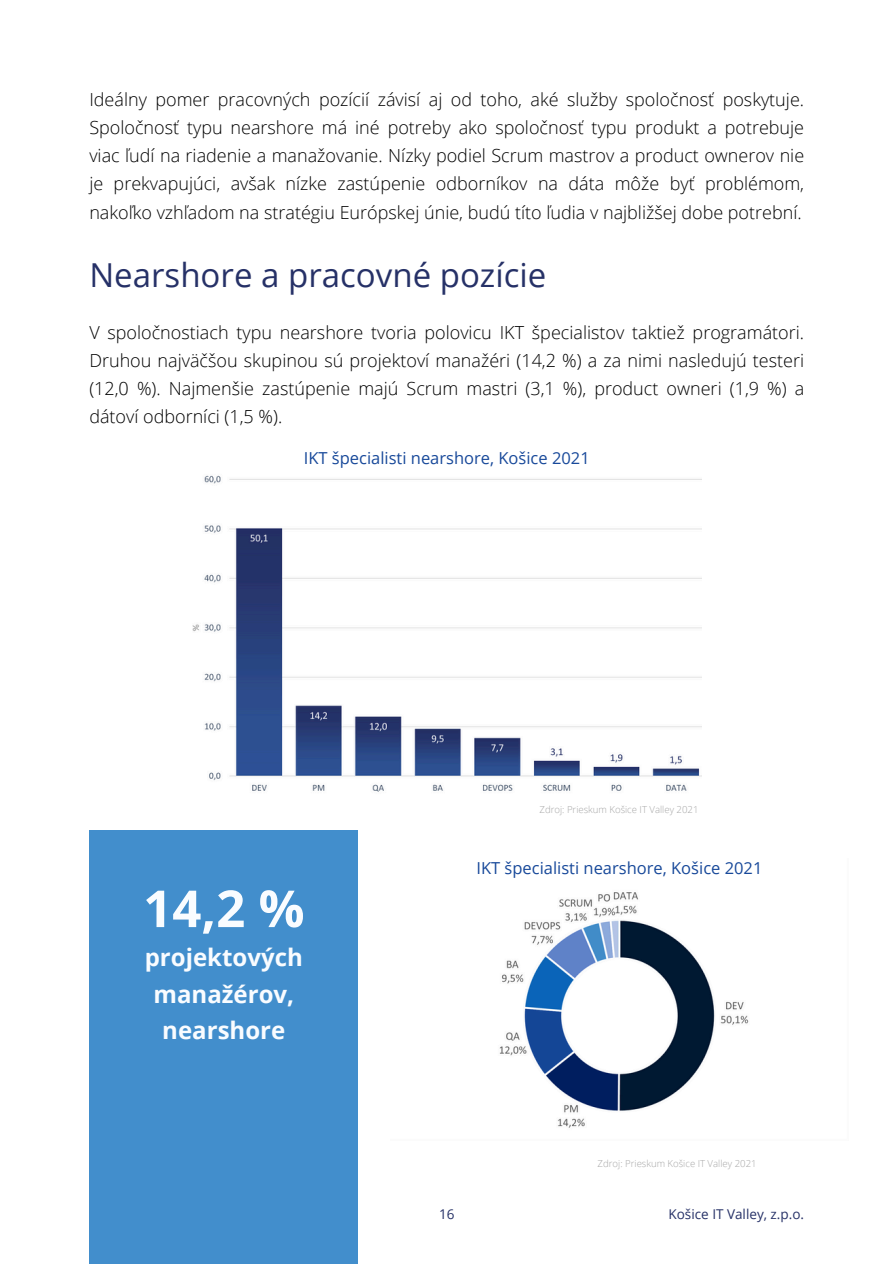
<style>
.page{position:relative;width:894px;height:1264px;background:#fff}
.page>*{position:absolute;margin:0;border:0;box-sizing:border-box;transform-origin:0 0}
.t1{font:700 51px "Open Sans";color:#f9fcff}
.t2{font:33px "Open Sans";color:#263167}
.t3{font:700 24px/36px "Open Sans";color:#f9fcff;text-align:center}
.t4{font:300 18px/28.2px "Open Sans";color:#000;text-align:justify}
.t5{font:16.5px "Open Sans";color:#18499a}
.t6{font:13.5px "Open Sans";color:#263167}
.t7{font:300 9.6px "Open Sans";color:#a6a6a6}
</style>
<div class="page">
<div style="left:89px;top:829px;width:269px;height:434px;background:#428ecc"></div>
<img style="left:192px;top:475px;width:509px;height:317px">
<img style="left:499px;top:892px;width:250px;height:236px">
<h4 class="t4" style="left:89px;top:85px;width:716px">Ideálny pomer pracovných pozícií závisí aj od toho, aké služby spoločnosť poskytuje.<br>Spoločnosť typu nearshore má iné potreby ako spoločnosť typu produkt a potrebuje viac ľudí na riadenie a manažovanie. Nízky podiel Scrum mastrov a product ownerov nie je prekvapujúci, avšak nízke zastúpenie odborníkov na dáta môže byť problémom, nakoľko vzhľadom na stratégiu Európskej únie, budú títo ľudia v najbližšej dobe potrební.</h4>
<h4 class="t2" style="left:89px;top:252px;width:458px">Nearshore a pracovné pozície</h4>
<h2 class="t4" style="left:89px;top:317px;width:716px">V spoločnostiach typu nearshore tvoria polovicu IKT špecialistov taktiež programátori.<br>Druhou najväčšou skupinou sú projektoví manažéri (14,2 %) a za nimi nasledujú testeri (12,0 %). Najmenšie zastúpenie majú Scrum mastri (3,1 %), product owneri (1,9 %) a dátoví odborníci (1,5 %).</h2>
<h3 class="t5" style="left:304px;top:446px;width:287px">IKT špecialisti nearshore, Košice 2021</h3>
<p class="t7" style="left:539px;top:802px;width:160px">Zdroj: Prieskum Košice IT Valley 2021</p>
<h4 class="t1" style="left:143px;top:872px;width:163px">14,2 %</h4>
<p class="t3" style="left:145px;top:939px;width:159px">projektových manažérov, nearshore</p>
<h4 class="t5" style="left:476px;top:856px;width:287px">IKT špecialisti nearshore, Košice 2021</h4>
<p class="t7" style="left:597px;top:1156px;width:160px">Zdroj: Prieskum Košice IT Valley 2021</p>
<p class="t6" style="left:439px;top:1204px;width:17px">16</p>
<h1 class="t6" style="left:668px;top:1204px;width:137px">Košice IT Valley, z.p.o.</h1>
</div>
